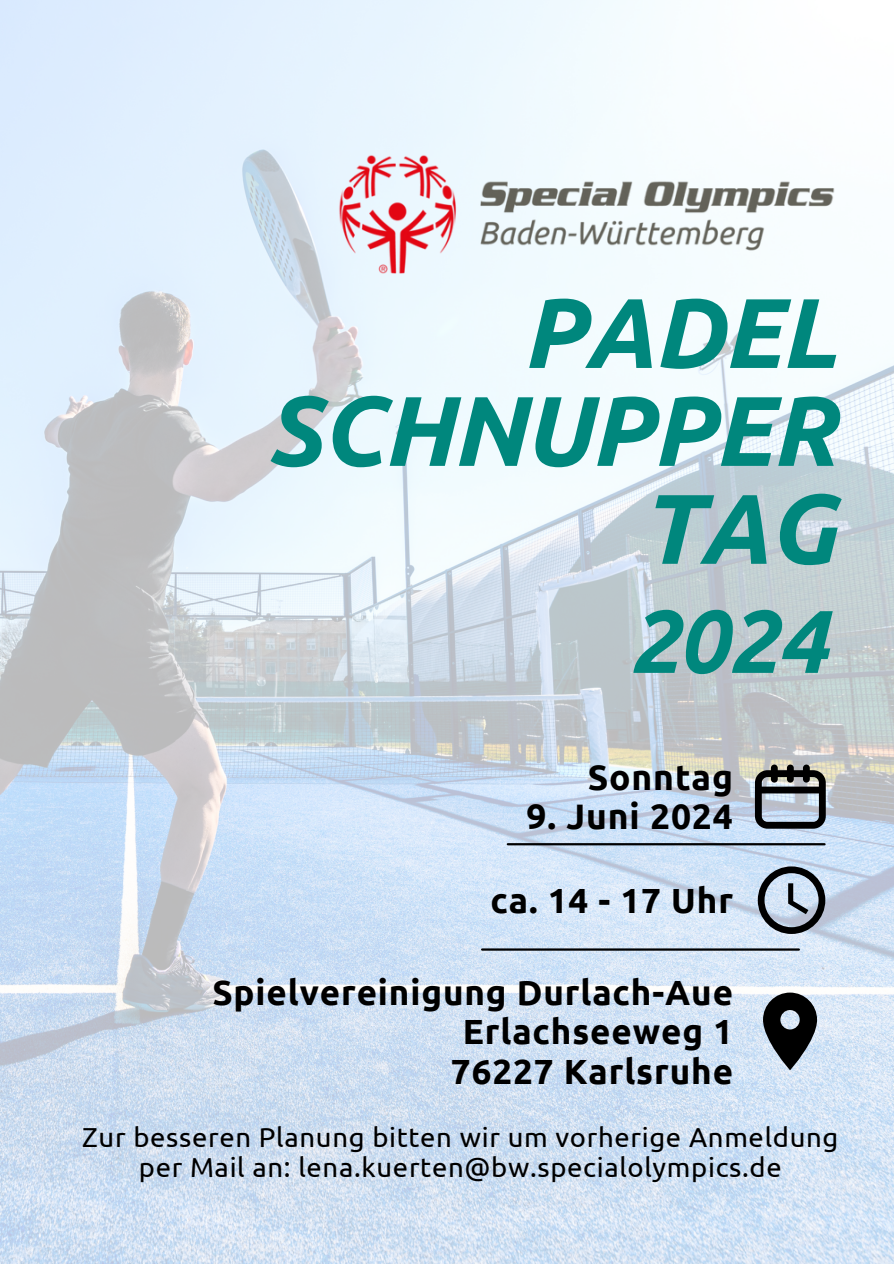
<style>
.page{position:relative;width:894px;height:1264px;background:#fff}
.page>*{position:absolute;margin:0;border:0;box-sizing:border-box;transform-origin:0 0}
.t1{font:italic 700 98.85px/97.8px "Ubuntu";letter-spacing:-.015em;color:#00877d;text-align:right}
.t2{font:italic 700 88.95px "Ubuntu";color:#00877d}
.t3{font:700 35.4px "Ubuntu";letter-spacing:.025em;color:#000}
.t4{font:700 34.95px/39.3px "Ubuntu";letter-spacing:.025em;color:#000;text-align:right}
.t5{font:27.45px/30.3px "Ubuntu";letter-spacing:.025em;color:#000;text-align:center}
</style>
<div class="page">
<img style="left:0;top:0;width:893px;height:1263px">
<hr style="left:507px;top:843px;width:317px;height:2px;background:#000">
<svg style="left:762px;top:992px;width:54px;height:78px;background:#565b61"></svg>
<hr style="left:482px;top:948px;width:316px;height:2px;background:#000">
<svg style="left:757px;top:866px;width:68px;height:68px;background:#8b96a3"></svg>
<svg style="left:754px;top:764px;width:71px;height:64px;background:#71777b"></svg>
<img style="left:337px;top:154px;width:498px;height:120px">
<p class="t1" style="left:266px;top:282px;width:570px">PADEL<br>SCHNUPPER<br>TAG</p>
<h1 class="t2" style="left:628px;top:590px;width:200px">2024</h1>
<p class="t3" style="left:587px;top:757px;width:147px">Sonntag</p>
<p class="t3" style="left:526px;top:796px;width:208px">9. Juni 2024</p>
<h2 class="t4" style="left:490px;top:880px;width:244px">ca. 14 - 17 Uhr</h2>
<p class="t4" style="left:212px;top:972px;width:522px">Spielvereinigung Durlach-Aue<br>Erlachseeweg 1<br>76227 Karlsruhe</p>
<h3 class="t5" style="left:82px;top:1121px;width:757px">Zur besseren Planung bitten wir um vorherige Anmeldung per Mail an: lena.kuerten@bw.specialolympics.de</h3>
</div>
